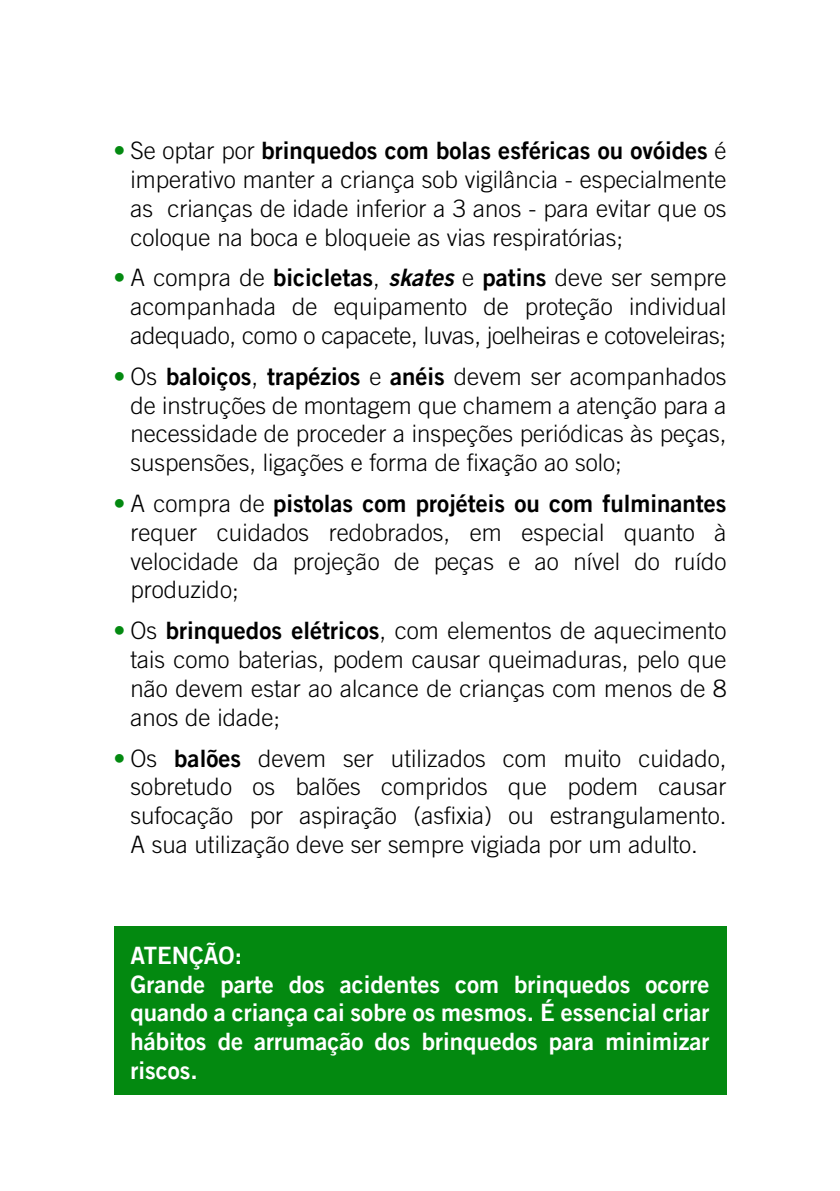
<style>
.page{position:relative;width:840px;height:1191px;background:#fff}
.page>*{position:absolute;margin:0;border:0;box-sizing:border-box;transform-origin:0 0}
.t1{font:300 24px/28.8px "Amnesty Trade Gothic";color:#000;text-align:justify}
.t2{font:24px/28.8px "Amnesty Trade Gothic Bd 2";color:#fff}
.t3{font:24px "Amnesty Trade Gothic Bd 2";color:#000}
.s1{font-family:"Amnesty Trade Gothic";font-weight:300;color:#038910}
.s2{font-family:"Amnesty Trade Gothic";font-weight:300}
.s3{color:#038910}
.s4{font-family:"Amnesty Trade Gothic Bd 2";font-weight:400}
.s5{font-family:"Amnesty Trade Gothic Bd 2 Obl";font-weight:400}
</style>
<div class="page">
<div style="left:113px;top:926px;width:613px;height:168px;background:#038910"></div>
<p class="t3" style="left:113px;top:136px;width:614px"><span class="s1">•</span> <span class="s2">Se optar por</span> brinquedos com bolas esféricas ou ovóides <span class="s2">é</span></p>
<p class="t1" style="left:130px;top:165px;width:597px">imperativo manter a criança sob vigilância - especialmente as crianças de idade inferior a 3 anos - para evitar que os coloque na boca e bloqueie as vias respiratórias;</p>
<p class="t1" style="left:130px;top:263px;width:597px;text-indent:-17px"><span class="s3">•</span> A compra de <span class="s4">bicicletas</span>, <span class="s5">skates</span> e <span class="s4">patins</span> deve ser sempre acompanhada de equipamento de proteção individual adequado, como o capacete, luvas, joelheiras e cotoveleiras;</p>
<p class="t1" style="left:130px;top:361px;width:597px;text-indent:-17px"><span class="s3">•</span> Os <span class="s4">baloiços</span>, <span class="s4">trapézios</span> e <span class="s4">anéis</span> devem ser acompanhados de instruções de montagem que chamem a atenção para a necessidade de proceder a inspeções periódicas às peças, suspensões, ligações e forma de fixação ao solo;</p>
<p class="t3" style="left:113px;top:488px;width:614px"><span class="s1">•</span> <span class="s2">A compra de</span> pistolas com projéteis ou com fulminantes</p>
<p class="t1" style="left:130px;top:517px;width:597px">requer cuidados redobrados, em especial quanto à velocidade da projeção de peças e ao nível do ruído produzido;</p>
<p class="t1" style="left:130px;top:616px;width:597px;text-indent:-17px"><span class="s3">•</span> Os <span class="s4">brinquedos elétricos</span>, com elementos de aquecimento tais como baterias, podem causar queimaduras, pelo que não devem estar ao alcance de crianças com menos de 8 anos de idade;</p>
<p class="t1" style="left:130px;top:743px;width:597px;text-indent:-17px"><span class="s3">•</span> Os <span class="s4">balões</span> devem ser utilizados com muito cuidado, sobretudo os balões compridos que podem causar sufocação por aspiração (asfixia) ou estrangulamento.<br>A sua utilização deve ser sempre vigiada por um adulto.</p>
<p class="t2" style="left:130px;top:940px;width:580px;text-indent:73px">ão:<br>Grande parte dos acidentes com brinquedos ocorre quando a criança cai sobre os mesmos. É essencial criar hábitos de arrumação dos brinquedos para minimizar riscos.</p>
<p class="t2" style="left:130px;top:940px;width:43px">ATENÇ</p>
</div>
